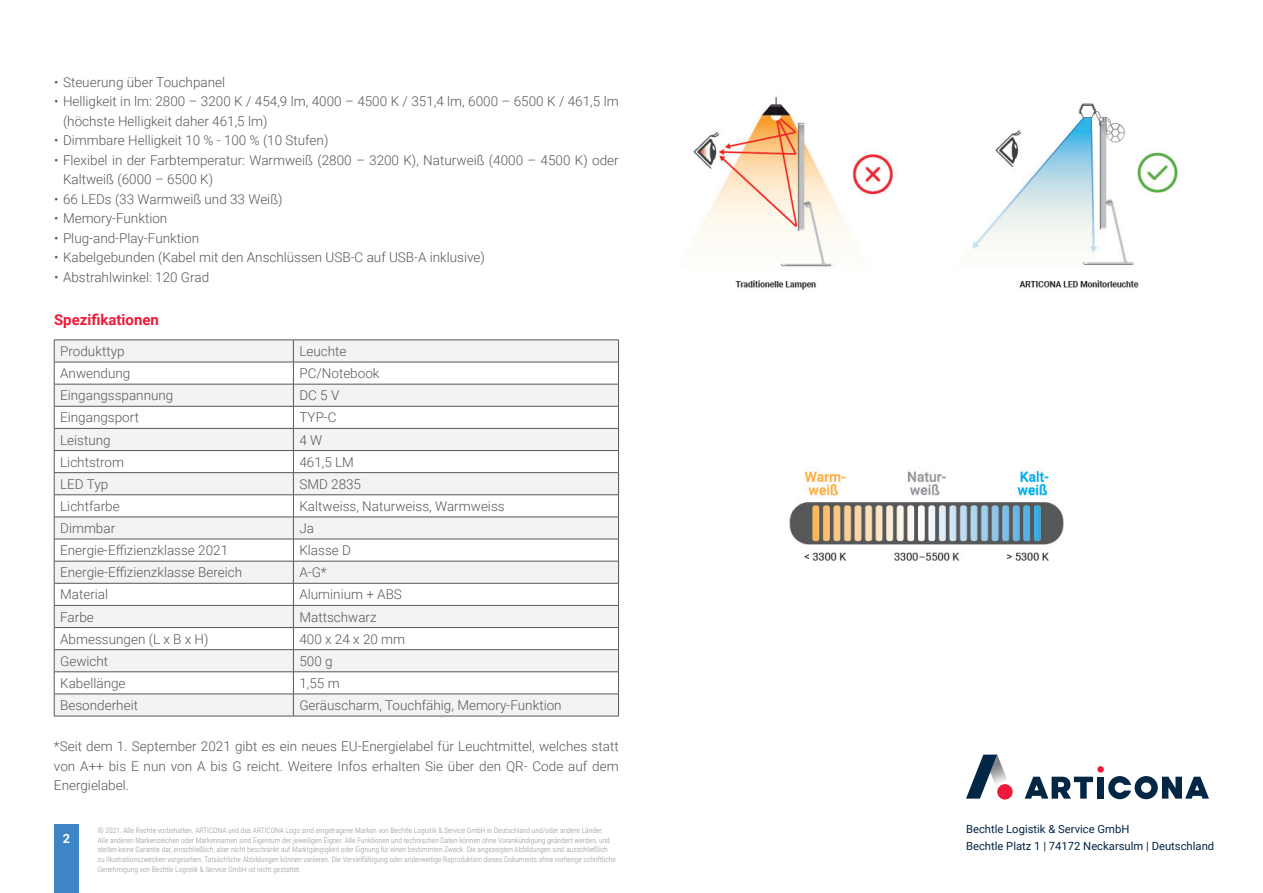
<style>
.page{position:relative;width:1263px;height:893px;background:#fff}
.page>*{position:absolute;margin:0;border:0;box-sizing:border-box;transform-origin:0 0}
.t1{font:700 15px "Roboto";color:#ed1a3a}
.t2{font:300 13.5px/19.5px "Roboto";color:#57585a}
.t3{font:700 12.75px "Roboto";color:#fff}
.t4{font:11.25px/16.5px "Roboto";color:#042645}
.t5{font:300 7.5px/9.8px "Roboto Condensed";color:#939598}
</style>
<div class="page">
<img style="left:693px;top:97px;width:485px;height:193px">
<img style="left:789px;top:468px;width:275px;height:93px">
<div style="left:54px;top:825px;width:25px;height:68px;background:#3e85c5"></div>
<div style="left:1097px;top:766px;width:7px;height:7px;background:#ed1a3a;border-radius:50%"></div>
<svg style="left:1025px;top:777px;width:68px;height:22px"></svg>
<div style="left:1097px;top:777px;width:7px;height:22px;background:#042645"></div>
<svg style="left:1108px;top:776px;width:101px;height:23px"></svg>
<svg style="left:966px;top:755px;width:47px;height:44px"></svg>
<div style="left:997px;top:784px;width:16px;height:15px;background:#ed1a3a;border-radius:50%"></div>
<svg style="left:54px;top:340px;width:565px;height:376px"></svg>
<hr style="left:54px;top:716px;width:239px;height:1px;background:#57585a">
<hr style="left:293px;top:716px;width:326px;height:1px;background:#57585a">
<p class="t2" style="left:54px;top:72px;width:173px">• Steuerung über Touchpanel</p>
<p class="t2" style="left:63px;top:91px;width:557px;text-indent:-9px">• Helligkeit in lm: 2800 – 3200 K / 454,9 lm, 4000 – 4500 K / 351,4 lm, 6000 – 6500 K / 461,5 lm (höchste Helligkeit daher 461,5 lm)</p>
<p class="t2" style="left:54px;top:130px;width:276px">• Dimmbare Helligkeit 10 % - 100 % (10 Stufen)</p>
<p class="t2" style="left:63px;top:150px;width:557px;text-indent:-9px">• Flexibel in der Farbtemperatur: Warmweiß (2800 – 3200 K), Naturweiß (4000 – 4500 K) oder<br>Kaltweiß (6000 – 6500 K)</p>
<p class="t2" style="left:54px;top:189px;width:230px">• 66 LEDs (33 Warmweiß und 33 Weiß)</p>
<p class="t2" style="left:54px;top:208px;width:115px">• Memory-Funktion</p>
<p class="t2" style="left:54px;top:228px;width:147px">• Plug-and-Play-Funktion</p>
<p class="t2" style="left:54px;top:247px;width:432px">• Kabelgebunden (Kabel mit den Anschlüssen USB-C auf USB-A inklusive)</p>
<p class="t2" style="left:54px;top:267px;width:157px">• Abstrahlwinkel: 120 Grad</p>
<p class="t1" style="left:54px;top:309px;width:106px">Spezifikationen</p>
<p class="t2" style="left:60px;top:341px;width:66px">Produkttyp</p>
<p class="t2" style="left:299px;top:341px;width:49px">Leuchte</p>
<p class="t2" style="left:60px;top:363px;width:72px">Anwendung</p>
<p class="t2" style="left:299px;top:363px;width:82px">PC/Notebook</p>
<p class="t2" style="left:60px;top:385px;width:115px">Eingangsspannung</p>
<p class="t2" style="left:299px;top:385px;width:41px">DC 5 V</p>
<p class="t2" style="left:60px;top:407px;width:80px">Eingangsport</p>
<p class="t2" style="left:299px;top:407px;width:39px">TYP-C</p>
<p class="t2" style="left:60px;top:429px;width:52px">Leistung</p>
<p class="t2" style="left:299px;top:429px;width:24px">4 W</p>
<p class="t2" style="left:60px;top:452px;width:65px">Lichtstrom</p>
<p class="t2" style="left:299px;top:452px;width:56px">461,5 LM</p>
<p class="t2" style="left:60px;top:474px;width:50px">LED Typ</p>
<p class="t2" style="left:299px;top:474px;width:63px">SMD 2835</p>
<p class="t2" style="left:60px;top:496px;width:61px">Lichtfarbe</p>
<p class="t2" style="left:299px;top:496px;width:207px">Kaltweiss, Naturweiss, Warmweiss</p>
<p class="t2" style="left:60px;top:518px;width:57px">Dimmbar</p>
<p class="t2" style="left:299px;top:518px;width:16px">Ja</p>
<p class="t2" style="left:60px;top:540px;width:169px">Energie-Effizienzklasse 2021</p>
<p class="t2" style="left:299px;top:540px;width:53px">Klasse D</p>
<p class="t2" style="left:60px;top:562px;width:184px">Energie-Effizienzklasse Bereich</p>
<p class="t2" style="left:299px;top:562px;width:29px">A-G*</p>
<p class="t2" style="left:60px;top:584px;width:50px">Material</p>
<p class="t2" style="left:299px;top:584px;width:104px">Aluminium + ABS</p>
<p class="t2" style="left:60px;top:606px;width:35px">Farbe</p>
<p class="t2" style="left:299px;top:606px;width:79px">Mattschwarz</p>
<p class="t2" style="left:60px;top:629px;width:150px">Abmessungen (L x B x H)</p>
<p class="t2" style="left:299px;top:629px;width:107px">400 x 24 x 20 mm</p>
<p class="t2" style="left:60px;top:651px;width:50px">Gewicht</p>
<p class="t2" style="left:299px;top:651px;width:35px">500 g</p>
<p class="t2" style="left:60px;top:673px;width:67px">Kabellänge</p>
<p class="t2" style="left:299px;top:673px;width:42px">1,55 m</p>
<p class="t2" style="left:60px;top:695px;width:79px">Besonderheit</p>
<p class="t2" style="left:299px;top:695px;width:264px">Geräuscharm, Touchfähig, Memory-Funktion</p>
<p class="t2" style="left:54px;top:736px;width:566px;text-align:justify">*Seit dem 1. September 2021 gibt es ein neues EU-Energielabel für Leuchtmittel, welches statt von A++ bis E nun von A bis G reicht. Weitere Infos erhalten Sie über den QR- Code auf dem Energielabel.</p>
<p class="t3" style="left:63px;top:829px;width:9px">2</p>
<p class="t4" style="left:966px;top:821px;width:250px">Bechtle Logistik &amp; Service GmbH<br>Bechtle Platz 1 | 74172 Neckarsulm | Deutschland</p>
<p class="t5" style="left:98px;top:825px;width:520px">© 2021. Alle Rechte vorbehalten. ARTICONA und das ARTICONA Logo sind eingetragene Marken von Bechtle Logistik &amp; Service GmbH in Deutschland und/oder andere Länder.<br>Alle anderen Markenzeichen oder Markennamen sind Eigentum der jeweiligen Eigner. Alle Funktionen und technischen Daten können ohne Vorankündigung geändert werden, und stellen keine Garantie dar, einschließlich, aber nicht beschränkt auf Marktgängigkeit oder Eignung für einen bestimmten Zweck. Die angezeigten Abbildungen sind ausschließlich zu Illustrationszwecken vorgesehen. Tatsächliche Abbildungen können variieren. Die Vervielfältigung oder anderweitige Reproduktion dieses Dokuments ohne vorherige schriftliche Genehmigung von Bechtle Logistik &amp; Service GmbH ist nicht gestattet.</p>
</div>
